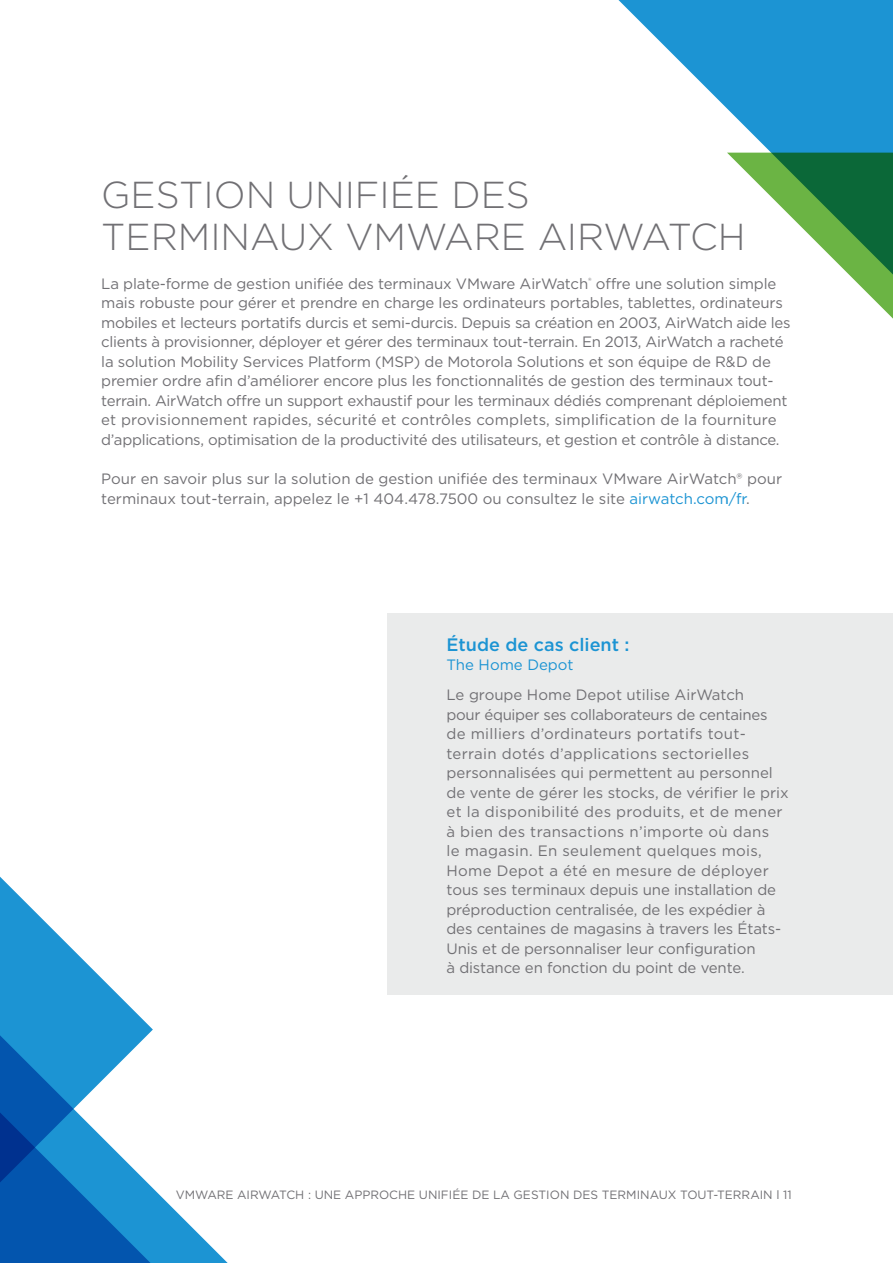
<style>
.page{position:relative;width:893px;height:1263px;background:#fff}
.page>*{position:absolute;margin:0;border:0;box-sizing:border-box;transform-origin:0 0}
.t1{font:300 37.5px/42px "Gotham";color:#717074}
.subhead{font:500 18px "Gotham";color:#1c94d3}
.body{font:15px/19.5px "Gotham";letter-spacing:-.01em;color:#717074}
.subhead-2{font:15px "Gotham";color:#1c94d3}
.body-2{font:12px "Gotham";color:#717074}
.s1{color:#1c94d3}
</style>
<div class="page">
<svg style="left:618px;top:0;width:275px;height:153px;fill:#1c94d3"></svg>
<svg style="left:0;top:1188px;width:228px;height:75px"></svg>
<svg style="left:0;top:876px;width:153px;height:340px;fill:#1c94d3"></svg>
<div style="left:387px;top:613px;width:506px;height:381px;background:#eaebeb"></div>
<svg style="left:727px;top:153px;width:166px;height:166px"></svg>
<p class="t1" style="left:101px;top:173px;width:646px">GESTION UNIFIÉE DES<br>TERMINAUX VMWARE AIRWATCH</p>
<p class="body" style="left:101px;top:273px;width:691px">La plate-forme de gestion unifiée des terminaux VMware AirWatch<sup>®</sup> offre une solution simple mais robuste pour gérer et prendre en charge les ordinateurs portables, tablettes, ordinateurs mobiles et lecteurs portatifs durcis et semi-durcis. Depuis sa création en 2003, AirWatch aide les clients à provisionner, déployer et gérer des terminaux tout-terrain. En 2013, AirWatch a racheté la solution Mobility Services Platform (MSP) de Motorola Solutions et son équipe de R&amp;D de premier ordre afin d’améliorer encore plus les fonctionnalités de gestion des terminaux tout&shy;terrain. AirWatch offre un support exhaustif pour les terminaux dédiés comprenant déploiement et provisionnement rapides, sécurité et contrôles complets, simplification de la fourniture d’applications, optimisation de la productivité des utilisateurs, et gestion et contrôle à distance.</p>
<p class="body" style="left:101px;top:469px;width:682px">Pour en savoir plus sur la solution de gestion unifiée des terminaux VMware AirWatch® pour terminaux tout-terrain, appelez le +1 404.478.7500 ou consultez le site <span class="s1">airwatch.com/fr</span>.</p>
<p class="subhead" style="left:446px;top:633px;width:185px">Étude de cas client :</p>
<p class="subhead-2" style="left:446px;top:655px;width:129px">The Home Depot</p>
<p class="body" style="left:446px;top:685px;width:344px">Le groupe Home Depot utilise AirWatch<br>pour équiper ses collaborateurs de centaines de milliers d’ordinateurs portatifs tout&shy;terrain dotés d’applications sectorielles personnalisées qui permettent au personnel de vente de gérer les stocks, de vérifier le prix et la disponibilité des produits, et de mener à bien des transactions n’importe où dans<br>le magasin. En seulement quelques mois, Home Depot a été en mesure de déployer tous ses terminaux depuis une installation de préproduction centralisée, de les expédier à des centaines de magasins à travers les États-Unis et de personnaliser leur configuration<br>à distance en fonction du point de vente.</p>
<p class="body-2" style="left:176px;top:1187px;width:617px">VMWARE AIRWATCH : UNE APPROCHE UNIFIÉE DE LA GESTION DES TERMINAUX TOUT-TERRAIN l 11</p>
</div>
